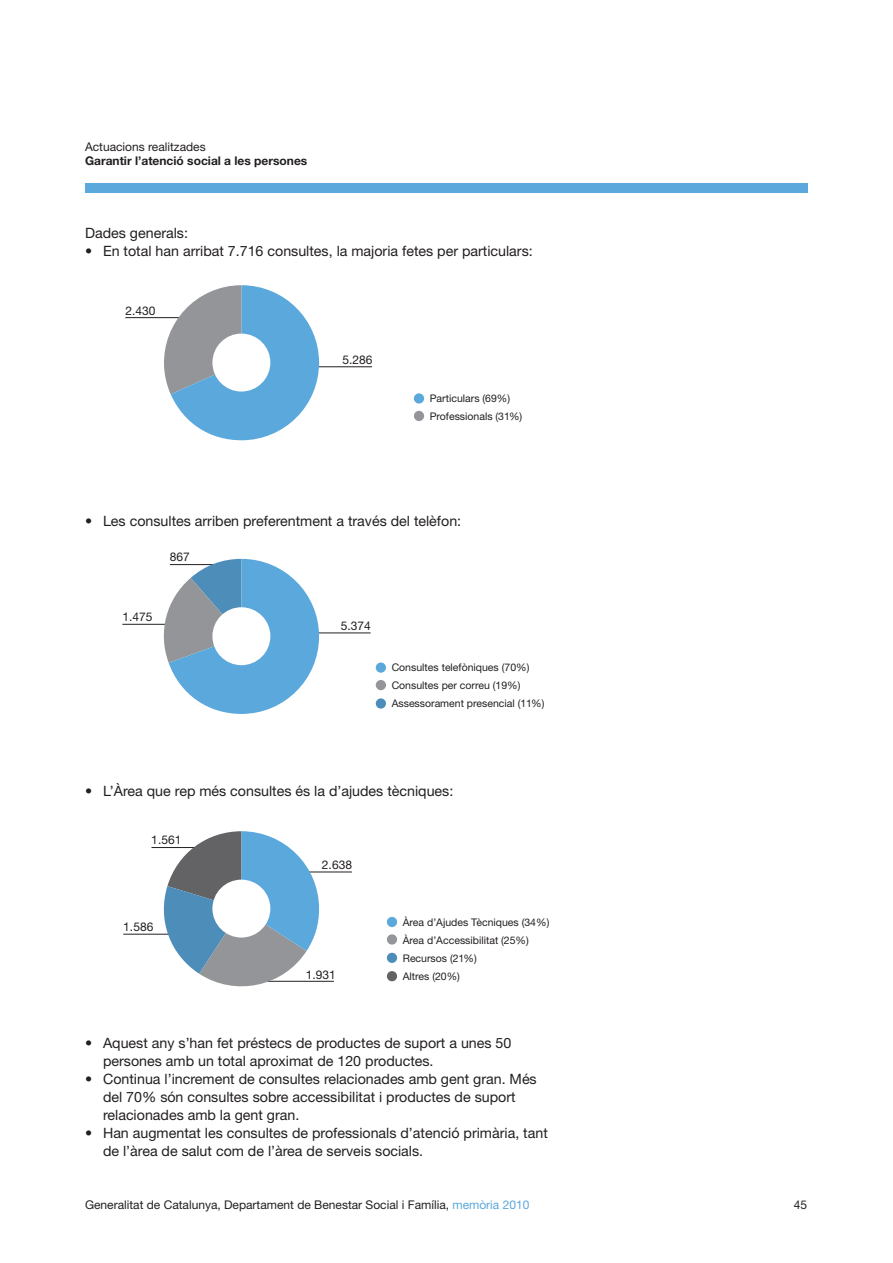
<style>
.page{position:relative;width:893px;height:1263px;background:#fff}
.page>*{position:absolute;margin:0;border:0;box-sizing:border-box;transform-origin:0 0}
.t1{font:14.25px/18px "Helvetica Neue LT Std";color:#231f20}
.t2{font:12px "Helvetica Neue LT Std";color:#231f20}
.t3{font:700 12px "Helvetica Neue LT Std";color:#231f20}
.t4{font:10.5px/18px "Helvetica Neue LT Std";color:#231f20}
.s1{color:#5ba8dc}
</style>
<div class="page">
<div style="left:85px;top:184px;width:723px;height:9px;background:#5ba8dc"></div>
<div style="left:414px;top:393px;width:10px;height:11px;background:#5ba8dc;border-radius:50%"></div>
<div style="left:414px;top:411px;width:10px;height:10px;background:#939598;border-radius:50%"></div>
<hr style="left:125px;top:317px;width:58px;height:1px;background:#231f20">
<hr style="left:318px;top:366px;width:54px;height:1px;background:#231f20">
<svg style="left:153px;top:285px;width:166px;height:155px"></svg>
<div style="left:212px;top:334px;width:58px;height:57px;background:#fff;border-radius:50%"></div>
<div style="left:376px;top:662px;width:10px;height:11px;background:#5ba8dc;border-radius:50%"></div>
<div style="left:376px;top:680px;width:10px;height:10px;background:#939598;border-radius:50%"></div>
<div style="left:376px;top:698px;width:10px;height:11px;background:#4d8db9;border-radius:50%"></div>
<hr style="left:122px;top:624px;width:46px;height:1px;background:#231f20">
<hr style="left:317px;top:633px;width:54px;height:1px;background:#231f20">
<svg style="left:157px;top:559px;width:162px;height:155px"></svg>
<div style="left:212px;top:607px;width:58px;height:58px;background:#fff;border-radius:50%"></div>
<div style="left:387px;top:917px;width:10px;height:10px;background:#5ba8dc;border-radius:50%"></div>
<div style="left:387px;top:934px;width:10px;height:10px;background:#939598;border-radius:50%"></div>
<div style="left:387px;top:953px;width:10px;height:10px;background:#4d8db9;border-radius:50%"></div>
<div style="left:387px;top:971px;width:10px;height:10px;background:#636366;border-radius:50%"></div>
<hr style="left:151px;top:847px;width:46px;height:1px;background:#231f20">
<hr style="left:123px;top:934px;width:48px;height:1px;background:#231f20">
<hr style="left:264px;top:981px;width:70px;height:1px;background:#231f20">
<hr style="left:307px;top:872px;width:45px;height:1px;background:#231f20">
<svg style="left:157px;top:831px;width:162px;height:156px"></svg>
<div style="left:212px;top:880px;width:58px;height:57px;background:#fff;border-radius:50%"></div>
<p class="t2" style="left:85px;top:140px;width:122px">Actuacions realitzades</p>
<p class="t3" style="left:85px;top:153px;width:224px">Garantir l’atenció social a les persones</p>
<p class="t1" style="left:85px;top:223px;width:104px">Dades generals:</p>
<p class="t1" style="left:85px;top:241px;width:449px">• En total han arribat 7.716 consultes, la majoria fetes per particulars:</p>
<p class="t2" style="left:125px;top:303px;width:32px">2.430</p>
<p class="t2" style="left:342px;top:352px;width:32px">5.286</p>
<p class="t4" style="left:430px;top:389px;width:94px">Particulars (69%)<br>Professionals (31%)</p>
<p class="t1" style="left:85px;top:511px;width:378px">• Les consultes arriben preferentment a través del telèfon:</p>
<p class="t2" style="left:170px;top:550px;width:22px">867</p>
<p class="t2" style="left:122px;top:610px;width:32px">1.475</p>
<p class="t2" style="left:341px;top:618px;width:32px">5.374</p>
<p class="t4" style="left:392px;top:658px;width:154px">Consultes telefòniques (70%)<br>Consultes per correu (19%)<br>Assessorament presencial (11%)</p>
<p class="t1" style="left:85px;top:781px;width:370px">• L’Àrea que rep més consultes és la d’ajudes tècniques:</p>
<p class="t2" style="left:151px;top:833px;width:32px">1.561</p>
<p class="t2" style="left:123px;top:920px;width:32px">1.586</p>
<p class="t2" style="left:322px;top:857px;width:32px">2.638</p>
<p class="t2" style="left:306px;top:967px;width:32px">1.931</p>
<p class="t4" style="left:403px;top:913px;width:148px">Àrea d’Ajudes Tècniques (34%)<br>Àrea d’Accessibilitat (25%)<br>Recursos (21%)<br>Altres (20%)</p>
<p class="t1" style="left:103px;top:1033px;width:410px;text-indent:-18px">• Aquest any s’han fet préstecs de productes de suport a unes 50 persones amb un total aproximat de 120 productes.</p>
<p class="t1" style="left:103px;top:1069px;width:435px;text-indent:-18px">• Continua l’increment de consultes relacionades amb gent gran. Més del 70% són consultes sobre accessibilitat i productes de suport relacionades amb la gent gran.</p>
<p class="t1" style="left:103px;top:1123px;width:446px;text-indent:-18px">• Han augmentat les consultes de professionals d’atenció primària, tant de l’àrea de salut com de l’àrea de serveis socials.</p>
<p class="t2" style="left:85px;top:1197px;width:446px">Generalitat de Catalunya, Departament de Benestar Social i Família, <span class="s1">memòria 2010</span></p>
<p class="t2" style="left:794px;top:1197px;width:15px">45</p>
</div>
